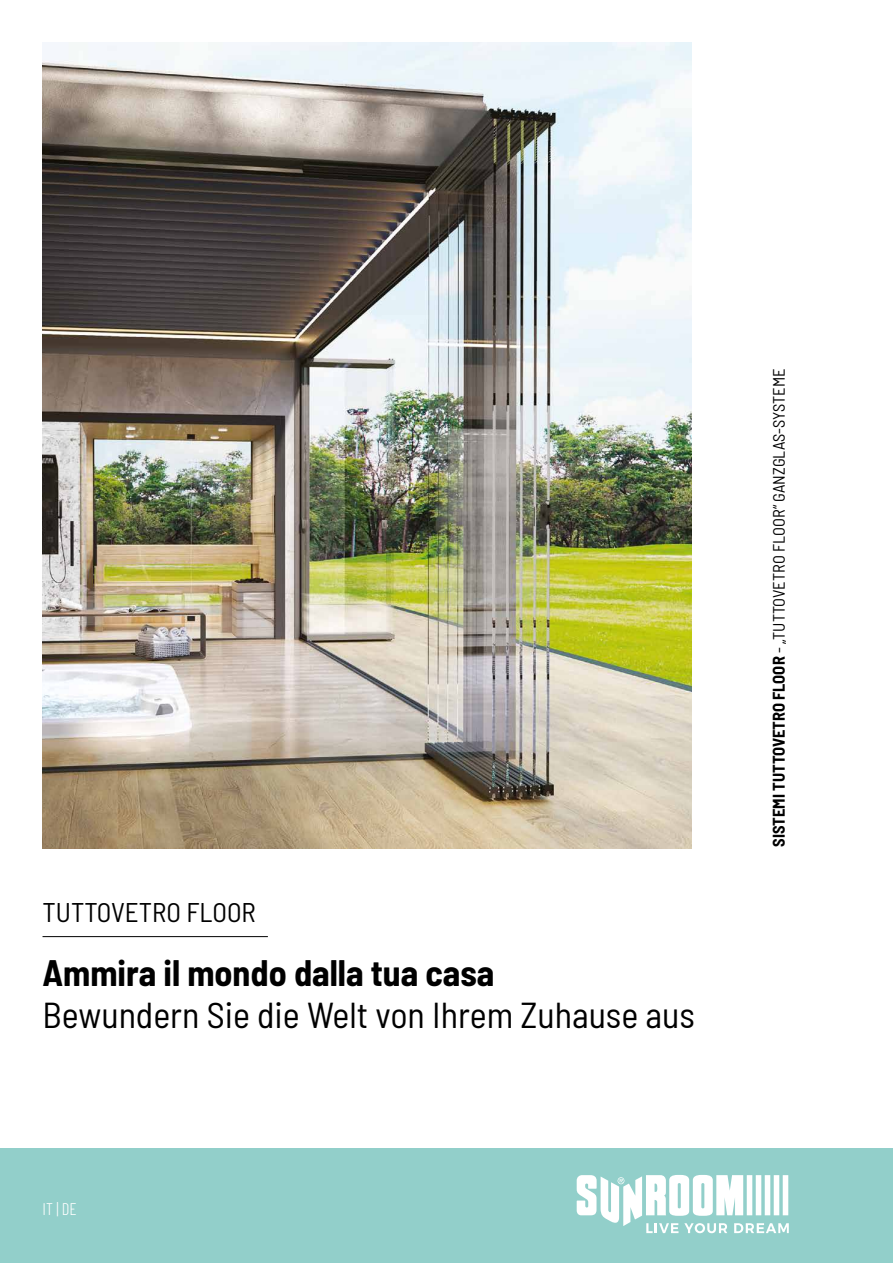
<style>
.page{position:relative;width:893px;height:1263px;background:#fff}
.page>*{position:absolute;margin:0;border:0;box-sizing:border-box;transform-origin:0 0}
.t1{font:semi-condensed 36px "Barlow";color:#000}
.t2{font:700 semi-condensed 36px "Barlow";color:#000}
.t3{font:semi-condensed 27px "Barlow";color:#000}
.t4{font:300 16.8px "Barlow Condensed";color:#fff}
.t5{font:semi-condensed 16.5px "Barlow";color:#000}
.s1{font-weight:700}
</style>
<div class="page">
<img style="left:43px;top:43px;width:649px;height:805px">
<div style="left:0;top:1148px;width:893px;height:115px;background:#92cfca"></div>
<svg style="left:577px;top:1175px;width:212px;height:58px"></svg>
<hr style="left:43px;top:936px;width:225px;height:1px;background:#000">
<h2 class="t3" style="left:43px;top:893px;width:215px">TUTTOVETRO FLOOR</h2>
<h1 class="t2" style="left:43px;top:947px;width:453px">Ammira il mondo dalla tua casa</h1>
<h1 class="t1" style="left:43px;top:989px;width:654px">Bewundern Sie die Welt von Ihrem Zuhause aus</h1>
<p class="t4" style="left:43px;top:1197px;width:36px">IT | DE</p>
<p class="t5" style="left:767px;top:847px;width:480px;rotate:-90deg"><span class="s1">SISTEMI TUTTOVETRO FLOOR</span> - „TUTTOVETRO FLOOR“ GANZGLAS-SYSTEME</p>
</div>
